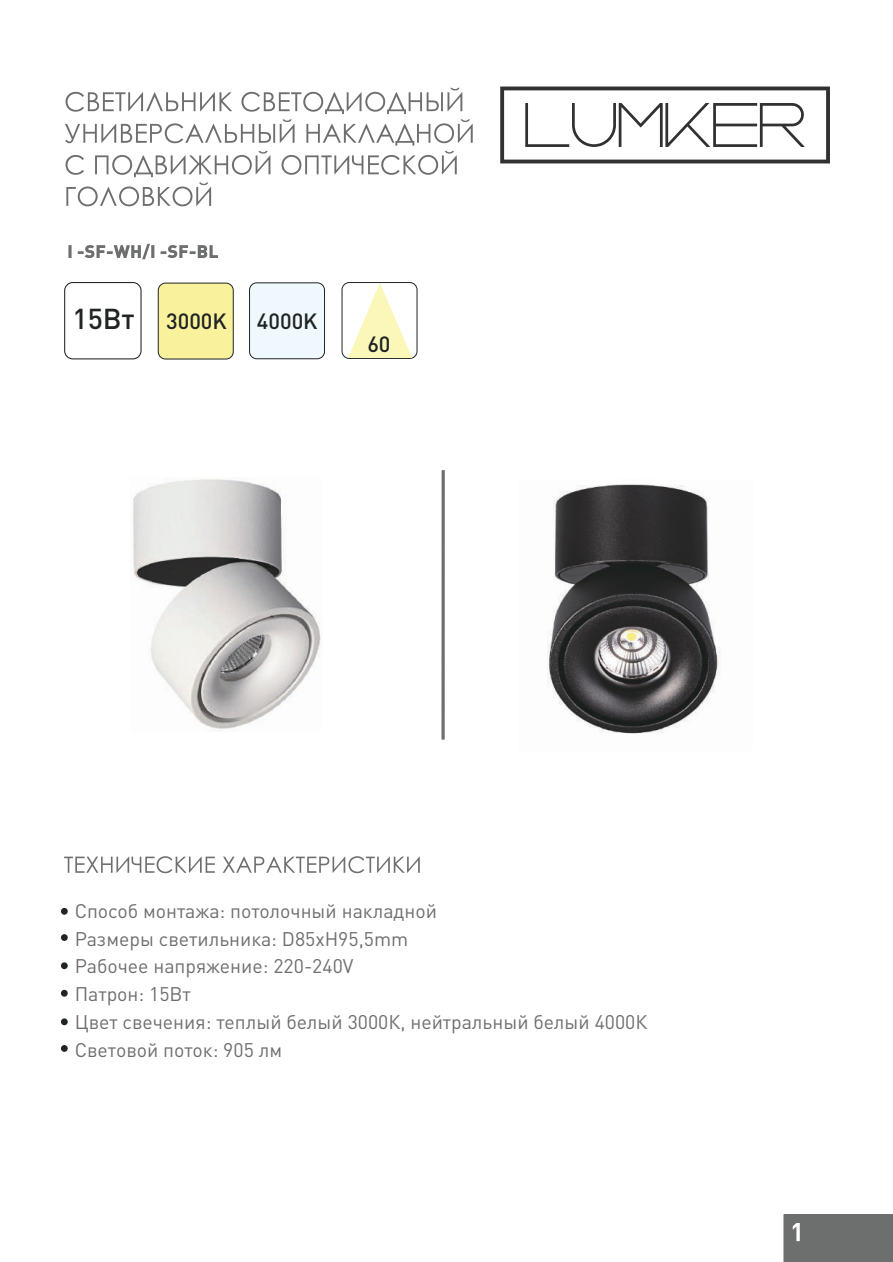
<style>
.page{position:relative;width:893px;height:1262px;background:#fff}
.page>*{position:absolute;margin:0;border:0;box-sizing:border-box;transform-origin:0 0}
.t1{font:500 28.5px "DIN Pro";color:#202425}
.t2{font:500 21.75px "DIN Pro";color:#202425}
.t3{font:19.5px/27.9px "DIN Pro";color:#6d6e6e}
</style>
<div class="page">
<svg style="left:64px;top:856px;width:356px;height:17px"></svg>
<div style="left:783px;top:1214px;width:109px;height:48px;background:#6d6e6e"></div>
<svg style="left:441px;top:470px;width:4px;height:269px"></svg>
<svg style="left:500px;top:86px;width:330px;height:77px"></svg>
<svg style="left:68px;top:244px;width:150px;height:15px"></svg>
<img style="left:547px;top:484px;width:173px;height:250px">
<img style="left:133px;top:479px;width:188px;height:251px">
<svg style="left:65px;top:88px;width:407px;height:118px"></svg>
<div style="left:61px;top:908px;width:7px;height:6px;background:#202425;border-radius:50%"></div>
<div style="left:61px;top:934px;width:7px;height:7px;background:#202425;border-radius:50%"></div>
<div style="left:61px;top:962px;width:7px;height:7px;background:#202425;border-radius:50%"></div>
<div style="left:61px;top:989px;width:7px;height:7px;background:#202425;border-radius:50%"></div>
<div style="left:61px;top:1018px;width:7px;height:7px;background:#202425;border-radius:50%"></div>
<div style="left:61px;top:1045px;width:7px;height:6px;background:#202425;border-radius:50%"></div>
<div style="left:341px;top:282px;width:76px;height:77px;border:1px solid #202425;border-radius:7px"></div>
<svg style="left:348px;top:283px;width:64px;height:75px"></svg>
<div style="left:64px;top:282px;width:77px;height:77px;border:1px solid #202425;border-radius:8px"></div>
<div style="left:249px;top:283px;width:75px;height:76px;background:#eef8fd;border-radius:7px"></div>
<div style="left:249px;top:282px;width:76px;height:77px;border:1px solid #202425;border-radius:7px"></div>
<div style="left:158px;top:283px;width:75px;height:76px;background:#f9f19b;border-radius:7px"></div>
<div style="left:158px;top:283px;width:76px;height:76px;border:1px solid #202425;border-radius:7px"></div>
<h1 class="t1" style="left:72px;top:295px;width:63px">15Вт</h1>
<p class="t2" style="left:166px;top:304px;width:62px">3000K</p>
<p class="t2" style="left:257px;top:303px;width:62px">4000K</p>
<p class="t2" style="left:367px;top:326px;width:25px">60</p>
<p class="t3" style="left:75px;top:894px;width:574px">Способ монтажа: потолочный накладной<br>Размеры светильника: D85xH95,5mm<br>Рабочее напряжение: 220-240V<br>Патрон: 15Вт<br>Цвет свечения: теплый белый 3000К, нейтральный белый 4000К Световой поток: 905 лм</p>
</div>
